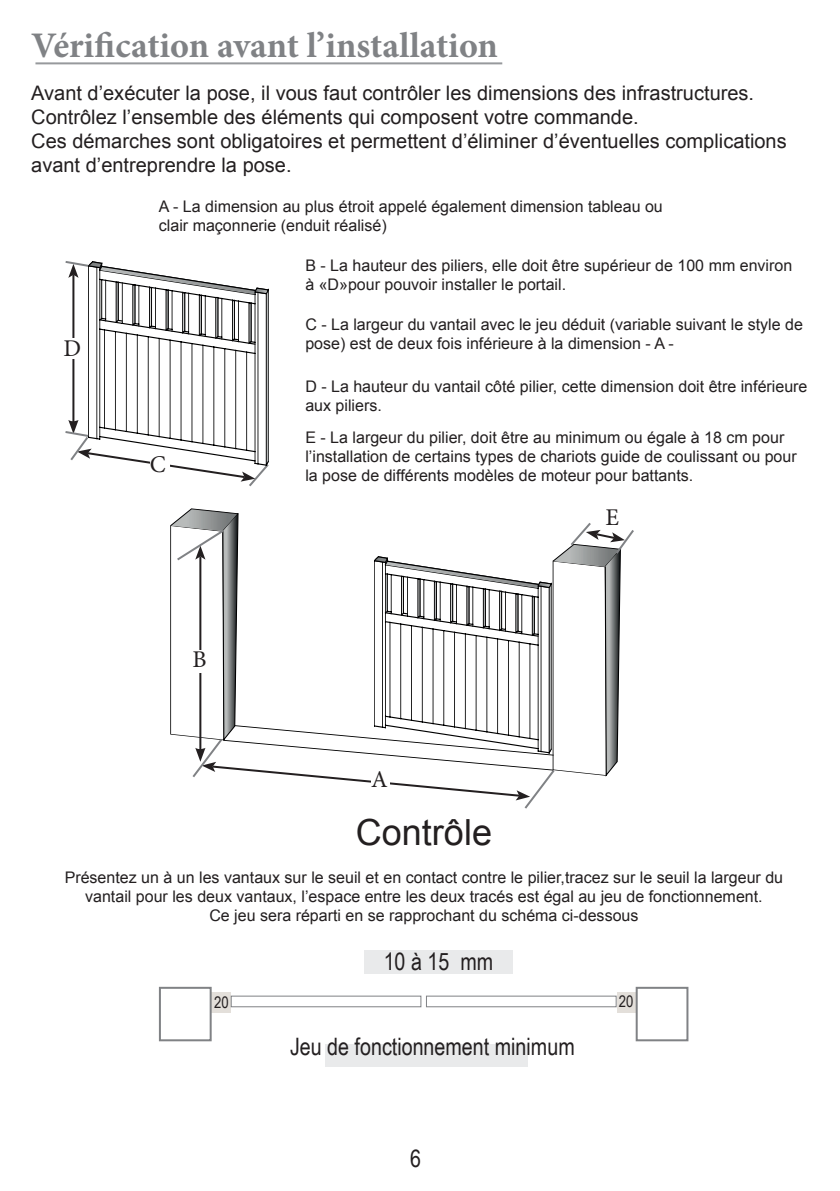
<style>
.page{position:relative;width:840px;height:1191px;background:#fff}
.page>*{position:absolute;margin:0;border:0;box-sizing:border-box;transform-origin:0 0}
.t1{font:700 36px "Minion Pro";color:#808285}
.t2{font:36px "Arial";color:#231f20}
.t3{font:24px "Arial Narrow";color:#231f20}
.t4{font:24px "Minion Pro";color:#231f20}
.t5{font:20px/24px "Arial";color:#231f20}
.t6{font:16px/19.2px "Arial";color:#231f20}
.t7{font:16px "Arial Narrow";color:#231f20}
</style>
<div class="page">
<div style="left:364px;top:950px;width:149px;height:23px;background:#e9eaeb"></div>
<div style="left:325px;top:1043px;width:202px;height:23px;background:#e9eaeb"></div>
<div style="left:211px;top:992px;width:19px;height:21px;background:#e3dfda"></div>
<svg style="left:65px;top:261px;width:204px;height:226px"></svg>
<div style="left:63px;top:339px;width:20px;height:20px;background:#fff"></div>
<svg style="left:170px;top:509px;width:464px;height:300px"></svg>
<div style="left:605px;top:507px;width:18px;height:23px;background:#fff"></div>
<div style="left:159px;top:986px;width:52px;height:55px;border:2px solid #808285"></div>
<div style="left:230px;top:995px;width:191px;height:12px;border:1px solid #808285"></div>
<div style="left:616px;top:992px;width:20px;height:21px;background:#e3dfda"></div>
<div style="left:635px;top:986px;width:53px;height:55px;border:2px solid #808285"></div>
<div style="left:425px;top:995px;width:191px;height:12px;border:1px solid #808285"></div>
<hr style="left:35px;top:62px;width:467px;height:2px;background:#97999c">
<p class="t1" style="left:31px;top:20px;width:468px">Vérification avant l’installation</p>
<p class="t5" style="left:31px;top:81px;width:724px">Avant d’exécuter la pose, il vous faut contrôler les dimensions des infrastructures.</p>
<p class="t5" style="left:31px;top:105px;width:608px">Contrôlez l’ensemble des éléments qui composent votre commande.</p>
<p class="t5" style="left:31px;top:129px;width:756px">Ces démarches sont obligatoires et permettent d’éliminer d’éventuelles complications avant d’entreprendre la pose.</p>
<p class="t4" style="left:63px;top:332px;width:19px">D</p>
<p class="t6" style="left:159px;top:197px;width:505px">A - La dimension au plus étroit appelé également dimension tableau ou clair maçonnerie (enduit réalisé)</p>
<p class="t6" style="left:305px;top:256px;width:488px">B - La hauteur des piliers, elle doit être supérieur de 100 mm environ à «D»pour pouvoir installer le portail.</p>
<p class="t6" style="left:305px;top:315px;width:499px">C - La largeur du vantail avec le jeu déduit (variable suivant le style de pose) est de deux fois inférieure à la dimension - A -</p>
<p class="t6" style="left:305px;top:376px;width:503px">D - La hauteur du vantail côté pilier, cette dimension doit être inférieure aux piliers.</p>
<p class="t6" style="left:305px;top:427px;width:492px">E - La largeur du pilier, doit être au minimum ou égale à 18 cm pour l’installation de certains types de chariots guide de coulissant ou pour la pose de différents modèles de moteur pour battants.</p>
<p class="t4" style="left:150px;top:448px;width:17px">C</p>
<p class="t4" style="left:192px;top:643px;width:16px">B</p>
<p class="t4" style="left:371px;top:763px;width:18px">A</p>
<p class="t4" style="left:605px;top:501px;width:15px">E</p>
<p class="t2" style="left:355px;top:808px;width:138px">Contrôle</p>
<p class="t6" style="left:65px;top:868px;width:719px;text-align:center">Présentez un à un les vantaux sur le seuil et en contact contre le pilier,tracez sur le seuil la largeur du vantail pour les deux vantaux, l’espace entre les deux tracés est égal au jeu de fonctionnement.</p>
<p class="t6" style="left:209px;top:906px;width:430px">Ce jeu sera réparti en se rapprochant du schéma ci-dessous</p>
<p class="t3" style="left:383px;top:944px;width:111px">10 à 15 mm</p>
<p class="t7" style="left:214px;top:990px;width:16px">20</p>
<p class="t7" style="left:618px;top:989px;width:16px">20</p>
<p class="t3" style="left:290px;top:1029px;width:286px">Jeu de fonctionnement minimum</p>
<h2 class="t3" style="left:410px;top:1141px;width:12px">6</h2>
</div>
